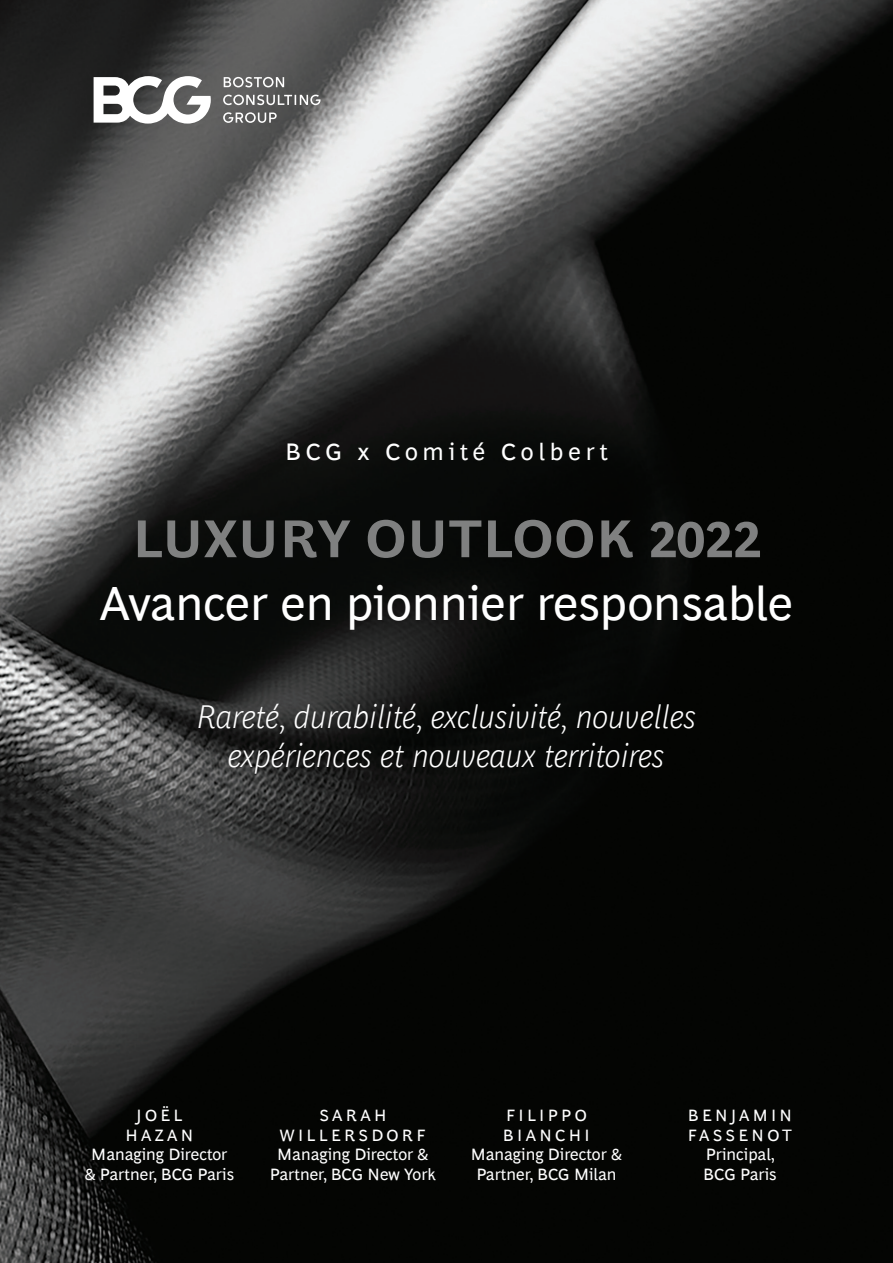
<style>
.page{position:relative;width:893px;height:1263px;background:#fff}
.page>*{position:absolute;margin:0;border:0;box-sizing:border-box;transform-origin:0 0}
.t1{font:700 54px "Henderson BCG Sans";letter-spacing:.01em;color:#7f8080}
.SUBTITLE{font:48px "Henderson BCG Sans";color:#fff}
.ITALIC_SUBTITLE{font:italic 300 33px/39.6px "Henderson BCG Sans";color:#fff;text-align:center}
.UPPER_SMALL_TITLE{font:24px "Henderson BCG Sans";letter-spacing:.2em;color:#fff}
.UPPER_SMALL_TITLE-2{font:16.5px/19.8px "Henderson BCG Sans";color:#fff;text-align:center}
.UPPER_SMALL_TITLE-3{font:16.5px "Henderson BCG Sans";letter-spacing:.2em;color:#fff}
</style>
<div class="page">
<img style="left:0;top:0;width:893px;height:1263px">
<svg style="left:94px;top:76px;width:226px;height:48px"></svg>
<p class="UPPER_SMALL_TITLE" style="left:285px;top:434px;width:324px">BCG x Comité Colbert</p>
<p class="t1" style="left:132px;top:499px;width:630px">LUXURY OUTLOOK 2022</p>
<p class="SUBTITLE" style="left:100px;top:569px;width:695px">Avancer en pionnier responsable</p>
<p class="ITALIC_SUBTITLE" style="left:197px;top:694px;width:501px">Rareté, durabilité, exclusivité, nouvelles expériences et nouveaux territoires</p>
<p class="UPPER_SMALL_TITLE-2" style="left:136px;top:1104px;width:48px">JOËL</p>
<p class="UPPER_SMALL_TITLE-2" style="left:125px;top:1123px;width:69px">HAZAN</p>
<p class="UPPER_SMALL_TITLE-2" style="left:91px;top:1143px;width:138px">Managing Director</p>
<p class="UPPER_SMALL_TITLE-2" style="left:85px;top:1163px;width:151px">&amp; Partner, BCG Paris</p>
<p class="UPPER_SMALL_TITLE-2" style="left:319px;top:1104px;width:69px">SARAH</p>
<p class="UPPER_SMALL_TITLE-3" style="left:280px;top:1123px;width:147px">WILLERSDORF</p>
<p class="UPPER_SMALL_TITLE-2" style="left:270px;top:1143px;width:167px">Managing Director &amp;<br>Partner, BCG New York</p>
<p class="UPPER_SMALL_TITLE-3" style="left:506px;top:1103px;width:82px">FILIPPO</p>
<p class="UPPER_SMALL_TITLE-3" style="left:503px;top:1123px;width:88px">BIANCHI</p>
<p class="UPPER_SMALL_TITLE-2" style="left:471px;top:1143px;width:153px">Managing Director &amp;<br>Partner, BCG Milan</p>
<p class="UPPER_SMALL_TITLE-3" style="left:688px;top:1103px;width:106px">BENJAMIN</p>
<p class="UPPER_SMALL_TITLE-3" style="left:688px;top:1123px;width:106px">FASSENOT</p>
<p class="UPPER_SMALL_TITLE-2" style="left:706px;top:1143px;width:71px">Principal,</p>
<p class="UPPER_SMALL_TITLE-2" style="left:703px;top:1163px;width:75px">BCG Paris</p>
</div>
